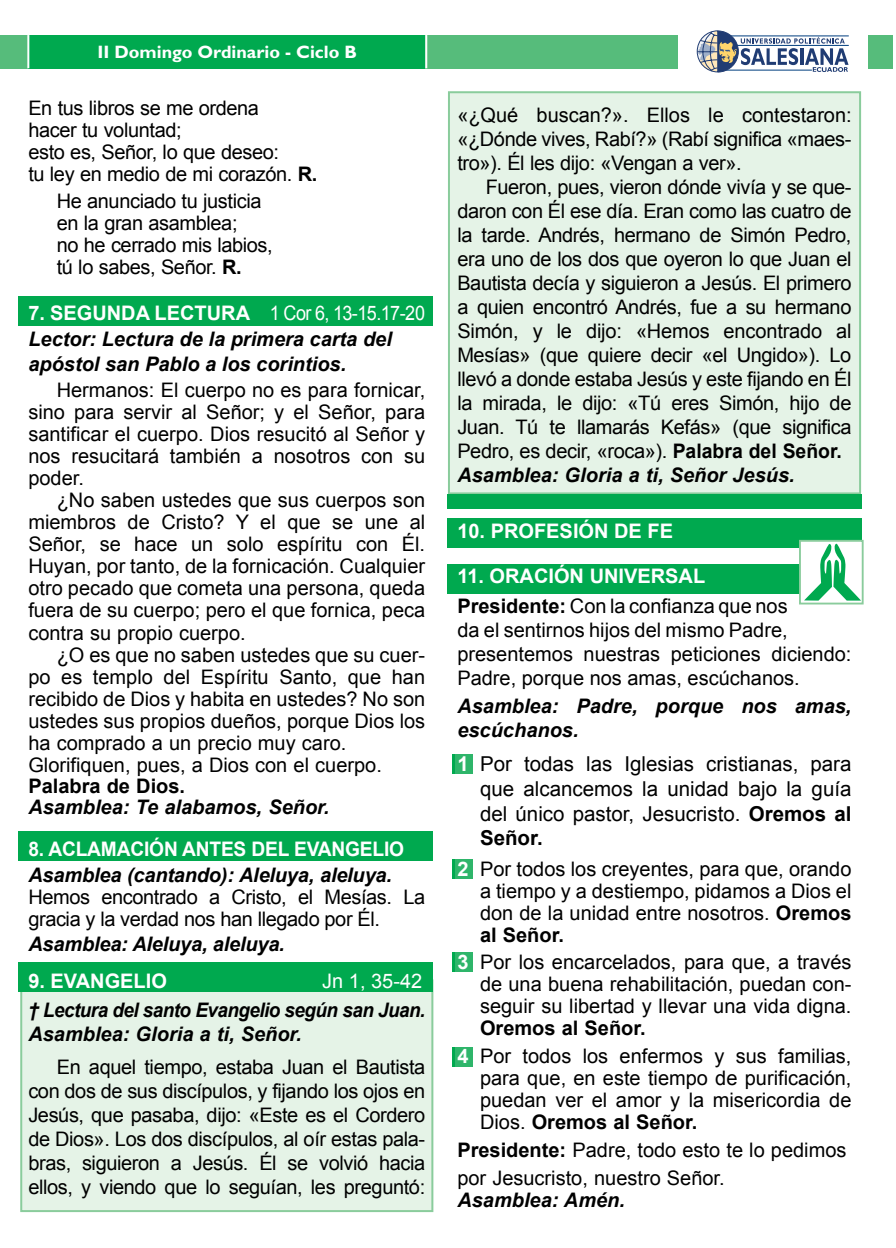
<style>
.page{position:relative;width:896px;height:1248px;background:#fff}
.page>*{position:absolute;margin:0;border:0;box-sizing:border-box;transform-origin:0 0}
.t1{font:20.4px/24.6px "Arial";color:#000;text-align:justify}
.t2{font:20px/22px "Arial";letter-spacing:-.01em;color:#000}
.t3{font:italic 700 20px/25.8px "Arial";color:#000}
.t4{font:italic 700 20px/24px "Arial";letter-spacing:-.025em;color:#000;scale:.94 1}
.t5{font:700 20px "Arial";letter-spacing:-.01em;color:#fff;scale:.96 1}
.t6{font:700 20px "Arial";letter-spacing:-.01em;color:#fff}
.t7{font:700 20px "Arial";color:#000}
.t8{font:20px "Arial";color:#fff}
.t9{font:700 18px "Gill Sans Std";color:#fff}
.s1{font-weight:700}
.s2{font-style:normal;color:#fff}
.s3{font-weight:400;font-style:normal;color:#fff}
.s4{font-weight:700;font-style:italic}
.s5{font-weight:700;color:#fff}
</style>
<div class="page">
<div style="left:449px;top:92px;width:411px;height:401px;background:#e5f3e7"></div>
<div style="left:448px;top:91px;width:413px;height:403px;border:2px solid #8acc9c"></div>
<div style="left:448px;top:518px;width:414px;height:30px;background:#00a94f"></div>
<div style="left:447px;top:494px;width:414px;height:15px;background:#00a94f"></div>
<div style="left:21px;top:980px;width:411px;height:230px;background:#e5f3e7"></div>
<div style="left:20px;top:979px;width:413px;height:232px;border:2px solid #8acc9c"></div>
<div style="left:0;top:35px;width:893px;height:33px;background:#56bc7b"></div>
<div style="left:28px;top:35px;width:397px;height:33px;background:#00a94f"></div>
<hr style="left:27px;top:35px;width:2px;height:33px;background:#fff">
<hr style="left:425px;top:35px;width:2px;height:33px;background:#fff">
<div style="left:452px;top:754px;width:17px;height:19px;background:#00a94f"></div>
<div style="left:455px;top:754px;width:18px;height:19px;background:#2eb56a"></div>
<div style="left:452px;top:858px;width:17px;height:20px;background:#00a94f"></div>
<div style="left:455px;top:858px;width:18px;height:20px;background:#2eb56a"></div>
<div style="left:452px;top:952px;width:17px;height:20px;background:#00a94f"></div>
<div style="left:455px;top:952px;width:18px;height:20px;background:#2eb56a"></div>
<div style="left:452px;top:1046px;width:17px;height:20px;background:#00a94f"></div>
<div style="left:455px;top:1046px;width:18px;height:20px;background:#2eb56a"></div>
<div style="left:18px;top:296px;width:414px;height:30px;background:#00a94f"></div>
<div style="left:18px;top:830px;width:414px;height:30px;background:#00a94f"></div>
<div style="left:18px;top:962px;width:414px;height:30px;background:#00a94f"></div>
<div style="left:448px;top:564px;width:414px;height:30px;background:#00a94f"></div>
<svg style="left:802px;top:543px;width:58px;height:58px"></svg>
<div style="left:799px;top:540px;width:64px;height:64px;border:2px solid #8acc9c"></div>
<svg style="left:804px;top:543px;width:57px;height:57px"></svg>
<div style="left:678px;top:24px;width:189px;height:55px;background:#fff"></div>
<hr style="left:728px;top:45px;width:121px;height:1px;background:#003e7e">
<hr style="left:728px;top:36px;width:121px;height:1px;background:#003e7e">
<svg style="left:697px;top:30px;width:151px;height:42px"></svg>
<p class="t9" style="left:97px;top:41px;width:261px">II Domingo Ordinario - Ciclo B</p>
<p class="t2" style="left:28px;top:97px;width:290px">En tus libros se me ordena<br>hacer tu voluntad;<br>esto es, Señor, lo que deseo:<br>tu ley en medio de mi corazón. <span class="s1">R.</span></p>
<p class="t2" style="left:57px;top:190px;width:218px">He anunciado tu justicia en la gran asamblea;<br>no he cerrado mis labios, tú lo sabes, Señor. <span class="s1">R.</span></p>
<p class="t3" style="left:28px;top:300px;width:398px"><span class="s2">7. SEGUNDA LECTURA</span> <span class="s3">1 Cor 6, 13-15.17-20<br></span>Lector: Lectura de la primera carta del apóstol san Pablo a los corintios.</p>
<p class="t2" style="left:28px;top:379px;width:398px;text-align:justify;text-indent:28px">Hermanos: El cuerpo no es para fornicar, sino para servir al Señor; y el Señor, para santificar el cuerpo. Dios resucitó al Señor y nos resucitará también a nosotros con su poder.</p>
<p class="t2" style="left:28px;top:489px;width:398px;text-align:justify;text-indent:28px">¿No saben ustedes que sus cuerpos son miembros de Cristo? Y el que se une al Señor, se hace un solo espíritu con Él.<br>Huyan, por tanto, de la fornicación. Cualquier otro pecado que cometa una persona, queda fuera de su cuerpo; pero el que fornica, peca contra su propio cuerpo.</p>
<p class="t2" style="left:28px;top:643px;width:398px;text-indent:28px">¿O es que no saben ustedes que su cuer&shy;po es templo del Espíritu Santo, que han recibido de Dios y habita en ustedes? No son ustedes sus propios dueños, porque Dios los ha comprado a un precio muy caro.<br>Glorifiquen, pues, a Dios con el cuerpo.</p>
<p class="t7" style="left:28px;top:772px;width:158px">Palabra de Dios.</p>
<p class="t3" style="left:28px;top:794px;width:303px">Asamblea: Te alabamos, Señor.</p>
<p class="t5" style="left:28px;top:835px;width:393px">8. ACLAMACIÓN ANTES DEL EVANGELIO</p>
<p class="t3" style="left:28px;top:863px;width:365px">Asamblea (cantando): Aleluya, aleluya.</p>
<p class="t2" style="left:28px;top:886px;width:398px">Hemos encontrado a Cristo, el Mesías. La gracia y la verdad nos han llegado por Él.</p>
<p class="t3" style="left:28px;top:932px;width:258px">Asamblea: Aleluya, aleluya.</p>
<p class="t6" style="left:28px;top:967px;width:140px">9. EVANGELIO</p>
<p class="t8" style="left:322px;top:967px;width:102px">Jn 1, 35-42</p>
<p class="t4" style="left:28px;top:999px;width:424px">† Lectura del santo Evangelio según san Juan.<br>Asamblea: Gloria a ti, Señor.</p>
<p class="t2" style="left:28px;top:1054px;width:398px;line-height:24px;text-align:justify;text-indent:28px">En aquel tiempo, estaba Juan el Bautista con dos de sus discípulos, y fijando los ojos en Jesús, que pasaba, dijo: «Este es el Cordero de Dios». Los dos discípulos, al oír estas pala&shy;bras, siguieron a Jesús. Él se volvió hacia ellos, y viendo que lo seguían, les preguntó:</p>
<p class="t2" style="left:457px;top:103px;width:396px;line-height:24px;text-align:justify">«¿Qué buscan?». Ellos le contestaron: «¿Dónde vives, Rabí?» (Rabí significa «maes&shy;tro»). Él les dijo: «Vengan a ver».</p>
<p class="t2" style="left:457px;top:175px;width:396px;line-height:24px;text-indent:28px">Fueron, pues, vieron dónde vivía y se que&shy;daron con Él ese día. Eran como las cuatro de la tarde. Andrés, hermano de Simón Pedro, era uno de los dos que oyeron lo que Juan el Bautista decía y siguieron a Jesús. El primero a quien encontró Andrés, fue a su hermano Simón, y le dijo: «Hemos encontrado al Mesías» (que quiere decir «el Ungido»). Lo llevó a donde estaba Jesús y este fijando en Él la mirada, le dijo: «Tú eres Simón, hijo de Juan. Tú te llamarás Kefás» (que significa Pedro, es decir, «roca»). <span class="s1">Palabra del Señor.<br></span><span class="s4">Asamblea: Gloria a ti, Señor Jesús.</span></p>
<p class="t6" style="left:457px;top:518px;width:217px">10. PROFESIÓN DE FE</p>
<p class="t2" style="left:457px;top:561px;width:332px;line-height:29.6px"><span class="s5">11. ORACIÓN UNIVERSAL<br></span><span class="s1">Presidente:</span> Con la confianza que nos</p>
<p class="t2" style="left:457px;top:618px;width:396px;line-height:24px">da el sentirnos hijos del mismo Padre, presentemos nuestras peticiones diciendo:<br>Padre, porque nos amas, escúchanos.</p>
<p class="t3" style="left:457px;top:694px;width:396px;line-height:24px">Asamblea: Padre, porque nos amas, escúchanos.</p>
<p class="t1" style="left:480px;top:752px;width:373px;text-indent:-23px"><span class="s5">1</span> Por todas las Iglesias cristianas, para que alcancemos la unidad bajo la guía del único pastor, Jesucristo. <span class="s1">Oremos al Señor.</span></p>
<p class="t2" style="left:480px;top:857px;width:373px;text-align:justify;text-indent:-23px"><span class="s5">2</span> Por todos los creyentes, para que, orando a tiempo y a destiempo, pidamos a Dios el don de la unidad entre nosotros. <span class="s1">Oremos al Señor.</span></p>
<p class="t2" style="left:480px;top:951px;width:373px;text-align:justify;text-indent:-23px"><span class="s5">3</span> Por los encarcelados, para que, a través de una buena rehabilitación, puedan con&shy;seguir su libertad y llevar una vida digna.</p>
<p class="t2" style="left:457px;top:1014px;width:396px;line-height:27.6px;text-indent:23px"><span class="s1">Oremos al Señor.<br></span><span class="s5">4</span> Por todos los enfermos y sus familias,</p>
<p class="t2" style="left:480px;top:1067px;width:373px;text-align:justify">para que, en este tiempo de purificación, puedan ver el amor y la misericordia de Dios. <span class="s1">Oremos al Señor.</span></p>
<p class="t2" style="left:457px;top:1136px;width:391px;line-height:27.6px"><span class="s1">Presidente:</span> Padre, todo esto te lo pedimos por Jesucristo, nuestro Señor.</p>
<p class="t3" style="left:457px;top:1187px;width:169px">Asamblea: Amén.</p>
</div>
